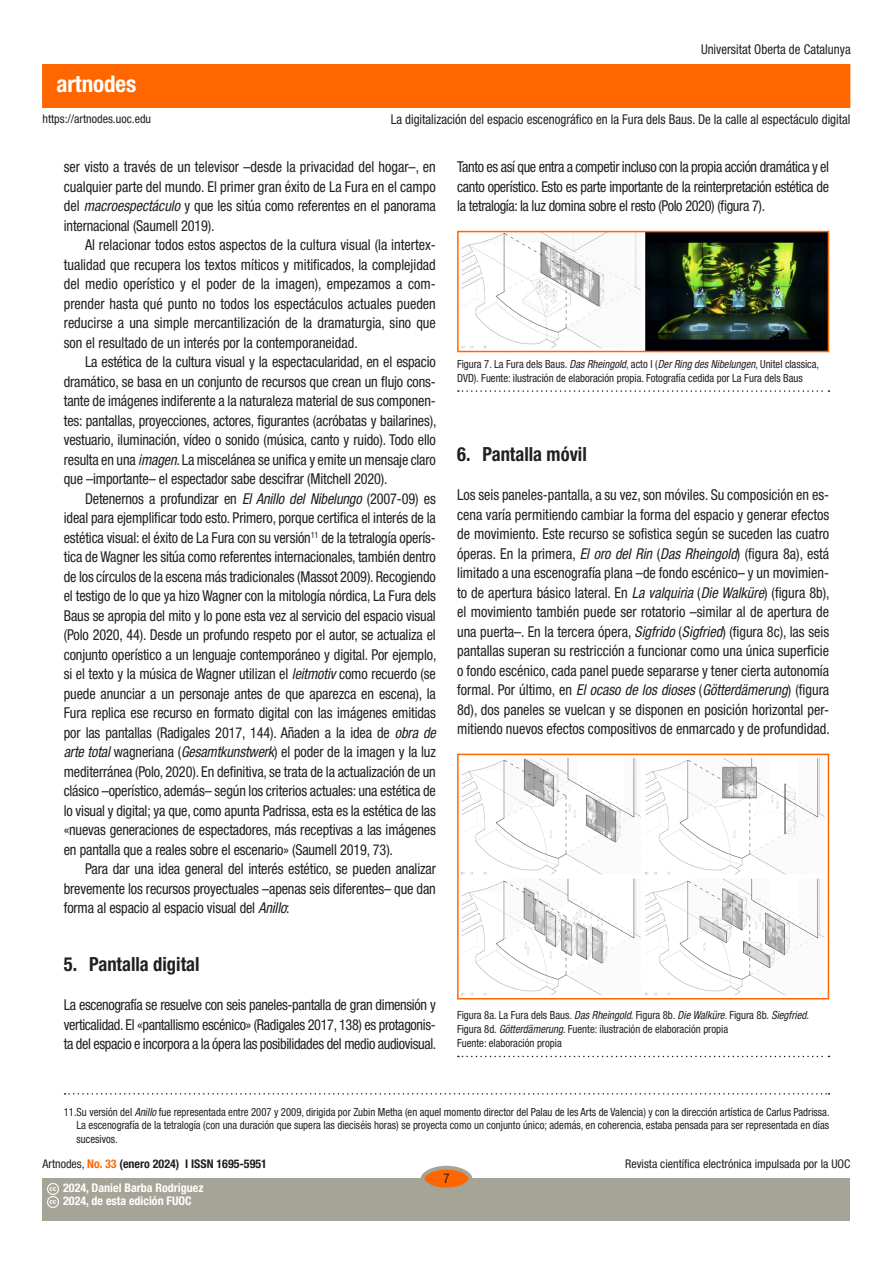
<style>
.page{position:relative;width:893px;height:1263px;background:#fff}
.page>*{position:absolute;margin:0;border:0;box-sizing:border-box;transform-origin:0 0}
.t1{font:700 condensed 22.95px "Helvetica Neue LT Std";color:#fff}
._03_apartat_1{font:700 condensed 19.5px "Helvetica Neue LT Std";color:#231f20;scale:.95 1}
._02_texto_base{font:condensed 15px/19.5px "Helvetica Neue LT Std";letter-spacing:-.01em;color:#231f20;text-align:justify;scale:.95 1}
._02_texto_base_1{font:condensed 15px/19.5px "Helvetica Neue LT Std";letter-spacing:-.025em;color:#231f20;text-align:justify;scale:.95 1}
.t2{font:condensed 13.5px "Helvetica Neue LT Std";color:#231f20;scale:.95 1}
.t3{font:condensed 12px "Helvetica Neue LT Std";color:#231f20}
.t4{font:700 condensed 12px/13.5px "Helvetica Neue LT Std";color:#fff}
.t5{font:700 condensed 12px "Helvetica Neue LT Std";color:#231f20}
.notes{font:condensed 11.25px/13.5px "Helvetica Neue LT Std";color:#231f20;text-align:justify;scale:.95 1}
.titulo_figura{font:condensed 11.25px/14.2px "Helvetica Neue LT Std";color:#231f20;scale:.95 1}
.s1{font-style:italic}
.s2{font-weight:400}
.s3{color:#f60}
</style>
<div class="page">
<div style="left:43px;top:65px;width:807px;height:42px;background:#f60"></div>
<div style="left:43px;top:1178px;width:807px;height:42px;background:#a6a397"></div>
<div style="left:422px;top:1168px;width:48px;height:21px;background:#f60;border-radius:50%"></div>
<div style="left:421px;top:1166px;width:51px;height:25px;border:4px solid #a6a397;border-radius:50%"></div>
<svg style="left:47px;top:1183px;width:11px;height:25px"></svg>
<svg style="left:65px;top:1093px;width:764px;height:1px"></svg>
<svg style="left:458px;top:390px;width:371px;height:2px"></svg>
<svg style="left:458px;top:1056px;width:371px;height:1px"></svg>
<img style="left:461px;top:234px;width:365px;height:115px">
<div style="left:457px;top:231px;width:372px;height:121px;border:2px solid #f60"></div>
<img style="left:461px;top:758px;width:364px;height:238px">
<div style="left:457px;top:754px;width:372px;height:245px;border:2px solid #f60"></div>
<h1 class="t1" style="left:56px;top:69px;width:81px">artnodes</h1>
<p class="t2" style="left:701px;top:42px;width:159px">Universitat Oberta de Catalunya</p>
<p class="t3" style="left:43px;top:112px;width:110px">https://artnodes.uoc.edu</p>
<p class="t2" style="left:391px;top:112px;width:485px">La digitalización del espacio escenográfico en la Fura dels Baus. De la calle al espectáculo digital</p>
<p class="_02_texto_base" style="left:64px;top:157px;width:393px">ser visto a través de un televisor –desde la privacidad del hogar–, en cualquier parte del mundo. El primer gran éxito de La Fura en el campo del <span class="s1">macroespectáculo</span> y que les sitúa como referentes en el panorama internacional (Saumell 2019).</p>
<p class="_02_texto_base" style="left:64px;top:235px;width:393px;text-indent:21px">Al relacionar todos estos aspectos de la cultura visual (la intertex&shy;tualidad que recupera los textos míticos y mitificados, la complejidad del medio operístico y el poder de la imagen), empezamos a com&shy;prender hasta qué punto no todos los espectáculos actuales pueden reducirse a una simple mercantilización de la dramaturgia, sino que son el resultado de un interés por la contemporaneidad.</p>
<p class="_02_texto_base" style="left:64px;top:352px;width:394px;text-indent:21px">La estética de la cultura visual y la espectacularidad, en el espacio dramático, se basa en un conjunto de recursos que crean un flujo cons&shy;tante de imágenes indiferente a la naturaleza material de sus componen&shy;tes: pantallas, proyecciones, actores, figurantes (acróbatas y bailarines), vestuario, iluminación, vídeo o sonido (música, canto y ruido). Todo ello resulta en una <span class="s1">imagen</span>. La miscelánea se unifica y emite un mensaje claro que –importante– el espectador sabe descifrar (Mitchell 2020).</p>
<p class="_02_texto_base" style="left:64px;top:489px;width:394px;text-indent:21px">Detenernos a profundizar en <span class="s1">El Anillo del Nibelungo</span> (2007-09) es ideal para ejemplificar todo esto. Primero, porque certifica el interés de la estética visual: el éxito de La Fura con su versión<sup>11</sup> de la tetralogía operís&shy;tica de Wagner les sitúa como referentes internacionales, también dentro de los círculos de la escena más tradicionales (Massot 2009). Recogiendo el testigo de lo que ya hizo Wagner con la mitología nórdica, La Fura dels Baus se apropia del mito y lo pone esta vez al servicio del espacio visual (Polo 2020, 44). Desde un profundo respeto por el autor, se actualiza el conjunto operístico a un lenguaje contemporáneo y digital. Por ejemplo, si el texto y la música de Wagner utilizan el <span class="s1">leitmotiv</span> como recuerdo (se puede anunciar a un personaje antes de que aparezca en escena), la Fura replica ese recurso en formato digital con las imágenes emitidas por las pantallas (Radigales 2017, 144). Añaden a la idea de <span class="s1">obra de arte total</span> wagneriana (<span class="s1">Gesamtkunstwerk</span>) el poder de la imagen y la luz mediterránea (Polo, 2020). En definitiva, se trata de la actualización de un clásico –operístico, además– según los criterios actuales: una estética de lo visual y digital; ya que, como apunta Padrissa, esta es la estética de las «nuevas generaciones de espectadores, más receptivas a las imágenes en pantalla que a reales sobre el escenario» (Saumell 2019, 73).</p>
<p class="_02_texto_base" style="left:64px;top:859px;width:393px;text-indent:21px">Para dar una idea general del interés estético, se pueden analizar brevemente los recursos proyectuales –apenas seis diferentes– que dan forma al espacio al espacio visual del <span class="s1">Anillo</span>:</p>
<h2 class="_03_apartat_1" style="left:64px;top:953px;width:144px">5. Pantalla digital</h2>
<p class="_02_texto_base_1" style="left:64px;top:995px;width:394px">La escenografía se resuelve con seis paneles-pantalla de gran dimensión y verticalidad. El «pantallismo escénico» (Radigales 2017, 138) es protagonis&shy;ta del espacio e incorpora a la ópera las posibilidades del medio audiovisual.</p>
<p class="_02_texto_base_1" style="left:457px;top:157px;width:393px">Tanto es así que entra a competir incluso con la propia acción dramática y el canto operístico. Esto es parte importante de la reinterpretación estética de la tetralogía: la luz domina sobre el resto (Polo 2020) (figura 7).</p>
<p class="titulo_figura" style="left:457px;top:356px;width:382px">Figura 7. La Fura dels Baus. <span class="s1">Das Rheingold</span>, acto I (<span class="s1">Der Ring des Nibelungen</span>, Unitel classica,<br>DVD). Fuente: ilustración de elaboración propia. Fotografía cedida por La Fura dels Baus</p>
<h2 class="_03_apartat_1" style="left:457px;top:442px;width:138px">6. Pantalla móvil</h2>
<p class="_02_texto_base_1" style="left:457px;top:485px;width:394px">Los seis paneles-pantalla, a su vez, son móviles. Su composición en es&shy;cena varía permitiendo cambiar la forma del espacio y generar efectos de movimiento. Este recurso se sofistica según se suceden las cuatro óperas. En la primera, <span class="s1">El oro del Rin</span> (<span class="s1">Das Rheingold</span>) (figura 8a), está limitado a una escenografía plana –de fondo escénico– y un movimien&shy;to de apertura básico lateral. En <span class="s1">La valquiria</span> (<span class="s1">Die Walküre</span>) (figura 8b), el movimiento también puede ser rotatorio –similar al de apertura de una puerta–. En la tercera ópera, <span class="s1">Sigfrido</span> (<span class="s1">Sigfried</span>) (figura 8c), las seis pantallas superan su restricción a funcionar como una única superficie o fondo escénico, cada panel puede separarse y tener cierta autonomía formal. Por último, en <span class="s1">El ocaso de los dioses</span> (<span class="s1">Götterdämerung</span>) (figura 8d), dos paneles se vuelcan y se disponen en posición horizontal per&shy;mitiendo nuevos efectos compositivos de enmarcado y de profundidad.</p>
<p class="titulo_figura" style="left:457px;top:1007px;width:372px">Figura 8a. La Fura dels Baus. <span class="s1">Das Rheingold</span>. Figura 8b. <span class="s1">Die Walküre</span>. Figura 8b. <span class="s1">Siegfried</span>.<br>Figura 8d. <span class="s1">Götterdämerung</span>. Fuente: ilustración de elaboración propia<br>Fuente: elaboración propia</p>
<p class="notes" style="left:77px;top:1105px;width:794px;text-indent:-13px">11.Su versión del <span class="s1">Anillo</span> fue representada entre 2007 y 2009, dirigida por Zubin Metha (en aquel momento director del Palau de les Arts de Valencia) y con la dirección artística de Carlus Padrissa.<br>La escenografía de la tetralogía (con una duración que supera las dieciséis horas) se proyecta como un conjunto único; además, en coherencia, estaba pensada para ser representada en días sucesivos.</p>
<p class="t5" style="left:43px;top:1157px;width:226px"><span class="s2">Artnodes,</span> <span class="s3">No. 33</span> (enero 2024) I ISSN 1695-5951</p>
<p class="t3" style="left:625px;top:1157px;width:227px">Revista científica electrónica impulsada por la UOC</p>
<p class="t4" style="left:63px;top:1181px;width:142px">2024, Daniel Barba Rodríguez<br>2024, de esta edición FUOC</p>
<p class="t2" style="left:443px;top:1171px;width:8px">7</p>
</div>
